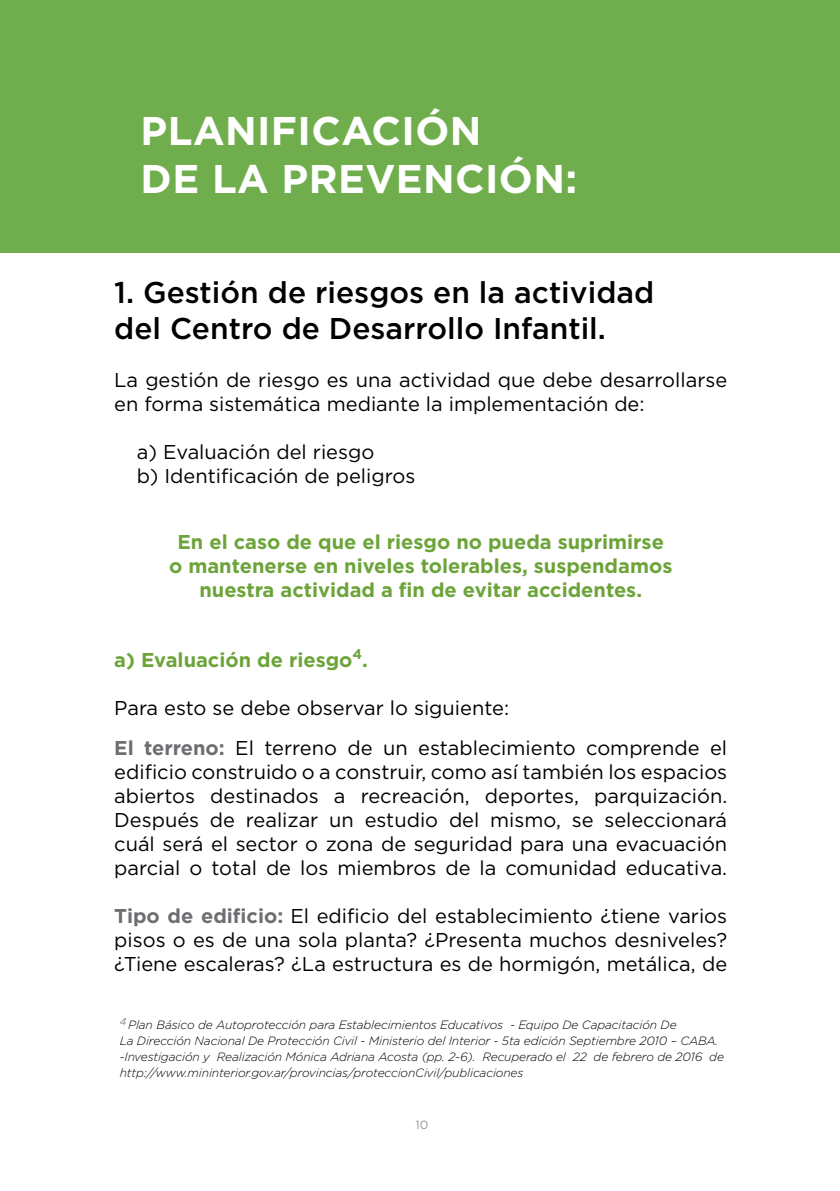
<style>
.page{position:relative;width:840px;height:1191px;background:#fff}
.page>*{position:absolute;margin:0;border:0;box-sizing:border-box;transform-origin:0 0}
.t1{font:700 40px/48px "Gotham";letter-spacing:.01em;color:#fff}
.t2{font:500 30px/36px "Gotham";color:#000}
.t3{font:20px/24px "Gotham";color:#000}
.t4{font:700 20px/24px "Gotham";color:#6ca439;text-align:center}
.t5{font:italic 300 12px/16px "Gotham";letter-spacing:-.01em;color:#000}
.t6{font:12px "Gotham";color:#939598}
.s1{font-weight:700;color:#6d6e71}
</style>
<div class="page">
<div style="left:0;top:0;width:839px;height:252px;background:#70ae4d"></div>
<h1 class="t1" style="left:141px;top:107px;width:342px">Planificación de la preve</h1>
<h1 class="t1" style="left:423px;top:155px;width:155px">nción:</h1>
<h2 class="t2" style="left:114px;top:274px;width:541px">1. Gestión de riesgos en la actividad del Centro de Desarrollo Infantil.</h2>
<p class="t3" style="left:114px;top:368px;width:614px">La gestión de riesgo es una actividad que debe desarrollarse en forma sistemática mediante la implementación de:</p>
<p class="t3" style="left:137px;top:440px;width:280px">a) Evaluación del riesgo<br>b) Identificación de peligros</p>
<p class="t4" style="left:169px;top:529px;width:504px">En el caso de que el riesgo no pueda suprimirse o mantenerse en niveles tolerables, suspendamos nuestra actividad a fin de evitar accidentes.</p>
<p class="t4" style="left:114px;top:648px;width:255px">a) Evaluación de riesgo<sup>4</sup>.</p>
<p class="t3" style="left:114px;top:688px;width:614px;line-height:40px">Para esto se debe observar lo siguiente:<br><span class="s1">El terreno:</span> El terreno de un establecimiento comprende el</p>
<p class="t3" style="left:114px;top:760px;width:614px;text-align:justify">edificio construido o a construir, como así también los espacios abiertos destinados a recreación, deportes, parquización.<br>Después de realizar un estudio del mismo, se seleccionará cuál será el sector o zona de seguridad para una evacuación parcial o total de los miembros de la comunidad educativa.</p>
<p class="t3" style="left:114px;top:904px;width:614px;text-align:justify"><span class="s1">Tipo de edificio:</span> El edificio del establecimiento ¿tiene varios pisos o es de una sola planta? ¿Presenta muchos desniveles? ¿Tiene escaleras? ¿La estructura es de hormigón, metálica, de</p>
<p class="t5" style="left:120px;top:1016px;width:605px"><sup>4</sup> Plan Básico de Autoprotección para Establecimientos Educativos - Equipo De Capacitación De<br>La Dirección Nacional De Protección Civil - Ministerio del Interior - 5ta edición Septiembre 2010 – CABA. -Investigación y Realización Mónica Adriana Acosta (pp. 2-6). Recuperado el 22 de febrero de 2016 de http://www.mininterior.gov.ar/provincias/proteccionCivil/publicaciones</p>
<p class="t6" style="left:415px;top:1116px;width:14px">10</p>
</div>
